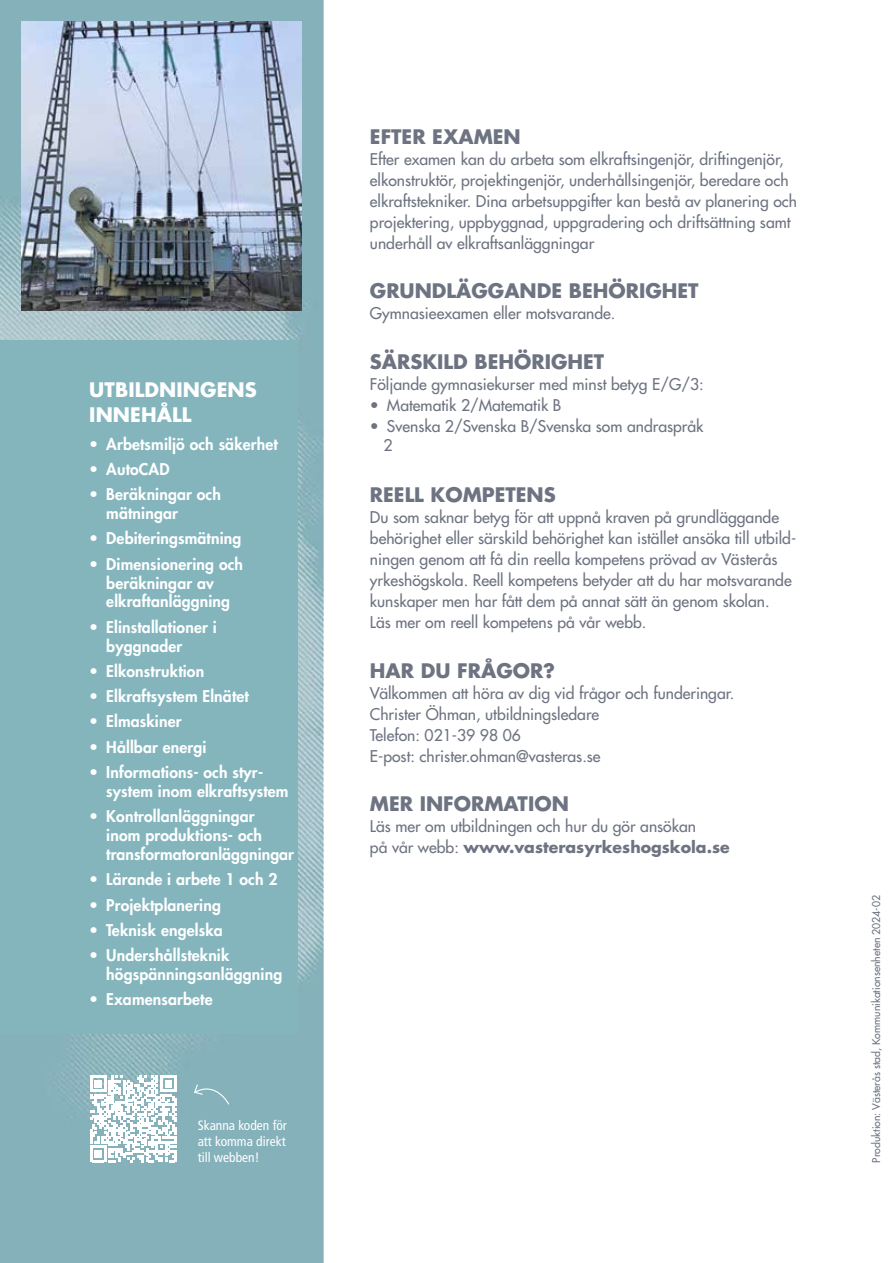
<style>
.page{position:relative;width:893px;height:1263px;background:#fff}
.page>*{position:absolute;margin:0;border:0;box-sizing:border-box;transform-origin:0 0}
.t1{font:700 19.5px "Futura Std";color:#6d7381}
.t2{font:700 19.5px/25.5px "Futura Std";letter-spacing:.005em;color:#fff}
.t3{font:500 15.75px/21px "Futura Std";color:#6d7381}
.t4{font:800 15.75px/18.9px "Futura Std";letter-spacing:.01em;color:#fff}
.t5{font:condensed 13.5px/16.2px "Frutiger LT Std";color:#fff;text-align:justify}
.t6{font:500 10.5px "Futura Std";color:#6d7381}
.s1{font-weight:700}
</style>
<div class="page">
<img style="left:0;top:0;width:323px;height:1263px">
<div style="left:0;top:340px;width:298px;height:693px;background:#84b5bd"></div>
<svg style="left:193px;top:1080px;width:37px;height:25px"></svg>
<svg style="left:90px;top:1075px;width:87px;height:87px"></svg>
<img style="left:21px;top:21px;width:281px;height:289px">
<p class="t2" style="left:89px;top:376px;width:169px">UTBILDNINGENS<br>INNEHÅLL</p>
<p class="t4" style="left:89px;top:434px;width:190px">• Arbetsmiljö och säkerhet</p>
<p class="t4" style="left:89px;top:460px;width:82px">• AutoCAD</p>
<p class="t4" style="left:106px;top:485px;width:116px;text-indent:-17px">• Beräkningar och mätningar</p>
<p class="t4" style="left:89px;top:529px;width:154px">• Debiteringsmätning</p>
<p class="t4" style="left:106px;top:554px;width:138px;text-indent:-17px">• Dimensionering och beräkningar av elkraftanläggning</p>
<p class="t4" style="left:106px;top:617px;width:112px;text-indent:-17px">• Elinstallationer i byggnader</p>
<p class="t4" style="left:89px;top:662px;width:116px">• Elkonstruktion</p>
<p class="t4" style="left:89px;top:687px;width:161px">• Elkraftsystem Elnätet</p>
<p class="t4" style="left:89px;top:712px;width:94px">• Elmaskiner</p>
<p class="t4" style="left:89px;top:737px;width:119px">• Hållbar energi</p>
<p class="t4" style="left:106px;top:763px;width:184px;text-indent:-17px">• Informations- och styr&shy;system inom elkraftsystem</p>
<p class="t4" style="left:106px;top:807px;width:189px;text-indent:-17px">• Kontrollanläggningar<br>inom produktions- och transformatoranläggningar</p>
<p class="t4" style="left:89px;top:870px;width:190px">• Lärande i arbete 1 och 2</p>
<p class="t4" style="left:89px;top:895px;width:133px">• Projektplanering</p>
<p class="t4" style="left:89px;top:920px;width:135px">• Teknisk engelska</p>
<p class="t4" style="left:106px;top:946px;width:177px;text-indent:-17px">• Undershållsteknik högspänningsanläggning</p>
<p class="t4" style="left:89px;top:990px;width:125px">• Examensarbete</p>
<p class="t5" style="left:198px;top:1117px;width:91px">Skanna koden för att komma direkt till webben!</p>
<p class="t1" style="left:370px;top:123px;width:152px">EFTER EXAMEN</p>
<p class="t3" style="left:370px;top:148px;width:429px">Efter examen kan du arbeta som elkraftsingenjör, driftingenjör, elkonstruktör, projektingenjör, underhållsingenjör, beredare och elkraftstekniker. Dina arbetsuppgifter kan bestå av planering och projektering, uppbyggnad, uppgradering och driftsättning samt underhåll av elkraftsanläggningar</p>
<p class="t1" style="left:370px;top:278px;width:330px">GRUNDLÄGGANDE BEHÖRIGHET</p>
<p class="t3" style="left:370px;top:303px;width:247px">Gymnasieexamen eller motsvarande.</p>
<p class="t1" style="left:370px;top:348px;width:236px">SÄRSKILD BEHÖRIGHET</p>
<p class="t3" style="left:370px;top:373px;width:335px">Följande gymnasiekurser med minst betyg E/G/3:</p>
<p class="t3" style="left:370px;top:394px;width:193px">• Matematik 2/Matematik B</p>
<p class="t3" style="left:384px;top:416px;width:321px;line-height:18.9px;text-indent:-14px">• Svenska 2/Svenska B/Svenska som andraspråk<br>2</p>
<p class="t1" style="left:370px;top:482px;width:187px">REELL KOMPETENS</p>
<p class="t3" style="left:370px;top:507px;width:428px">Du som saknar betyg för att uppnå kraven på grundläggande behörighet eller särskild behörighet kan istället ansöka till utbild&shy;ningen genom att få din reella kompetens prövad av Västerås yrkeshögskola. Reell kompetens betyder att du har motsvarande kunskaper men har fått dem på annat sätt än genom skolan.<br>Läs mer om reell kompetens på vår webb.</p>
<p class="t1" style="left:370px;top:657px;width:186px">HAR DU FRÅGOR?</p>
<p class="t3" style="left:370px;top:682px;width:366px">Välkommen att höra av dig vid frågor och funderingar.<br>Christer Öhman, utbildningsledare<br>Telefon: 021-39 98 06<br>E-post: christer.ohman@vasteras.se</p>
<p class="t1" style="left:370px;top:791px;width:200px">MER INFORMATION</p>
<p class="t3" style="left:370px;top:816px;width:361px">Läs mer om utbildningen och hur du gör ansökan<br>på vår webb: <span class="s1">www.vasterasyrkeshogskola.se</span></p>
<p class="t6" style="left:869px;top:1162px;width:269px;rotate:-90deg">Produktion: Västerås stad, Kommunikationsenheten 2024-02</p>
</div>
